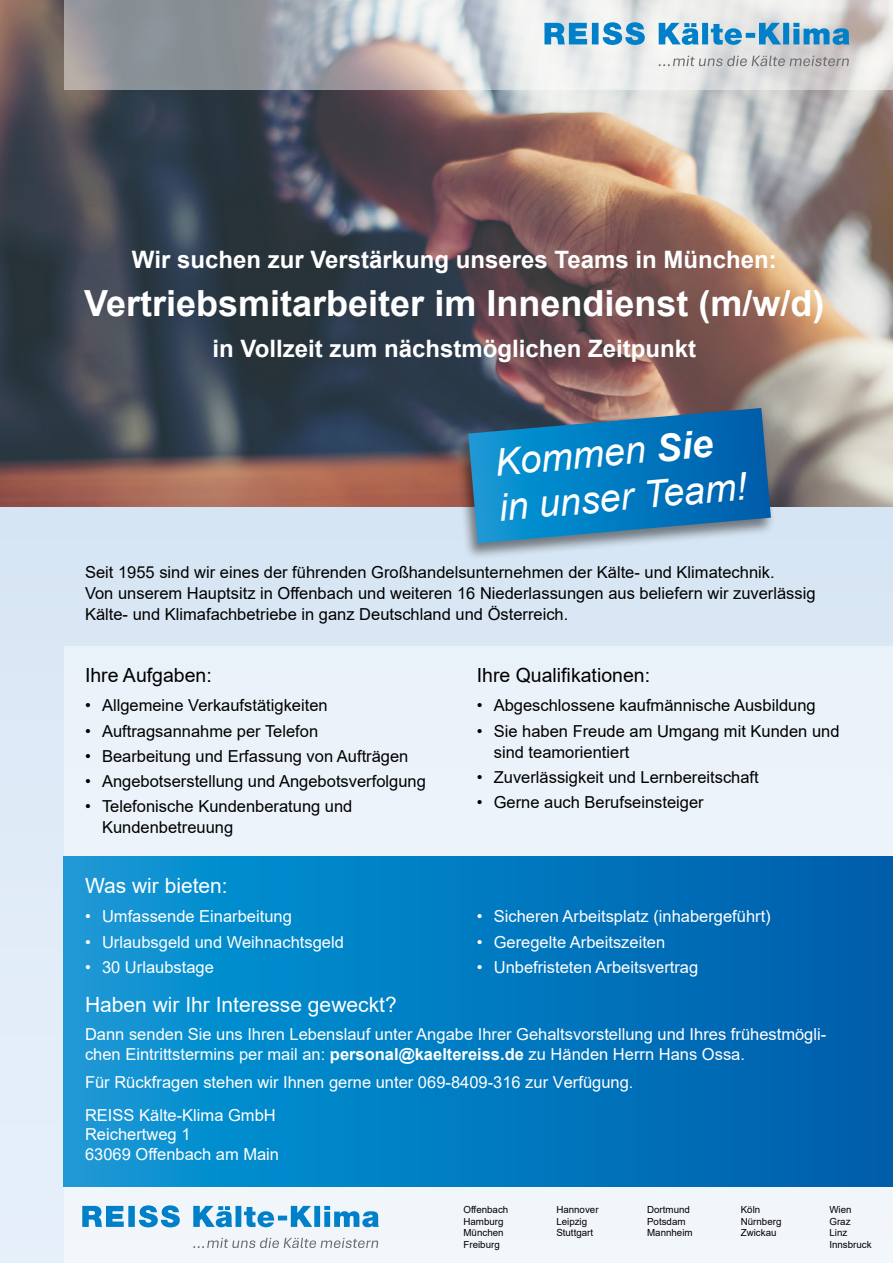
<style>
.page{position:relative;width:893px;height:1263px;background:#d9e7f4}
.page>*{position:absolute;margin:0;border:0;box-sizing:border-box;transform-origin:0 0}
.t1{font:italic 37.8px/45.3px "Arial";color:#fff}
.t2{font:700 36px "Arial";color:#fff}
.t3{font:700 24px "Arial";color:#fff}
.t4{font:21px "Arial";color:#fff}
.t5{font:19.5px "Arial";color:#000}
.t6{font:16.5px/21px "Arial";color:#000}
.t7{font:16.5px/19.8px "Arial";color:#fff}
.t8{font:9.75px/11.7px "Arial";color:#000}
.s1{font-weight:700}
</style>
<div class="page">
<img style="left:0;top:0;width:893px;height:506px">
<div style="left:64px;top:1186px;width:829px;height:77px;background:#f2f6fb"></div>
<svg style="left:64px;top:0;width:829px;height:90px;background:#c1c2c4"></svg>
<div style="left:64px;top:646px;width:829px;height:305px;background:#ecf2fa"></div>
<svg style="left:64px;top:856px;width:829px;height:330px;background:#037ac0"></svg>
<div style="left:455px;top:406px;width:321px;height:154px;background:#000;opacity:.48"></div>
<svg style="left:468px;top:408px;width:303px;height:135px;background:#1e7cb5"></svg>
<svg style="left:659px;top:56px;width:190px;height:10px;background:#bfbebe"></svg>
<svg style="left:544px;top:22px;width:305px;height:23px;background:#70b1d5"></svg>
<svg style="left:193px;top:1238px;width:185px;height:10px"></svg>
<svg style="left:82px;top:1205px;width:297px;height:22px"></svg>
<h3 class="t3" style="left:132px;top:243px;width:647px">Wir suchen zur Verstärkung unseres Teams in München:</h3>
<h2 class="t2" style="left:84px;top:278px;width:742px">Vertriebsmitarbeiter im Innendienst (m/w/d)</h2>
<h3 class="t3" style="left:212px;top:331px;width:485px">in Vollzeit zum nächstmöglichen Zeitpunkt</h3>
<h1 class="t1" style="left:493px;top:440px;width:250px;rotate:-5deg">Kommen <span class="s1">Sie </span>in unser Team!</h1>
<p class="t6" style="left:85px;top:561px;width:732px">Seit 1955 sind wir eines der führenden Großhandelsunternehmen der Kälte- und Klimatechnik.<br>Von unserem Hauptsitz in Offenbach und weiteren 16 Niederlassungen aus beliefern wir zuverlässig<br>Kälte- und Klimafachbetriebe in ganz Deutschland und Österreich.</p>
<p class="t5" style="left:85px;top:661px;width:128px">Ihre Aufgaben:</p>
<p class="t6" style="left:85px;top:695px;width:244px">• Allgemeine Verkaufstätigkeiten</p>
<p class="t6" style="left:85px;top:720px;width:235px">• Auftragsannahme per Telefon</p>
<p class="t6" style="left:85px;top:745px;width:325px">• Bearbeitung und Erfassung von Aufträgen</p>
<p class="t6" style="left:85px;top:771px;width:342px">• Angebotserstellung und Angebotsverfolgung</p>
<p class="t6" style="left:102px;top:796px;width:252px;text-indent:-17px">• Telefonische Kundenberatung und<br>Kundenbetreuung</p>
<p class="t4" style="left:85px;top:871px;width:144px">Was wir bieten:</p>
<p class="t7" style="left:85px;top:907px;width:208px">• Umfassende Einarbeitung</p>
<p class="t7" style="left:85px;top:932px;width:260px">• Urlaubsgeld und Weihnachtsgeld</p>
<p class="t7" style="left:85px;top:957px;width:130px">• 30 Urlaubstage</p>
<p class="t5" style="left:477px;top:661px;width:175px">Ihre Qualifikationen:</p>
<p class="t6" style="left:477px;top:695px;width:340px">• Abgeschlossene kaufmännische Ausbildung</p>
<p class="t6" style="left:494px;top:720px;width:347px;text-indent:-17px">• Sie haben Freude am Umgang mit Kunden und sind teamorientiert</p>
<p class="t6" style="left:477px;top:766px;width:284px">• Zuverlässigkeit und Lernbereitschaft</p>
<p class="t6" style="left:477px;top:792px;width:229px">• Gerne auch Berufseinsteiger</p>
<p class="t7" style="left:477px;top:907px;width:295px">• Sicheren Arbeitsplatz (inhabergeführt)</p>
<p class="t7" style="left:477px;top:932px;width:190px">• Geregelte Arbeitszeiten</p>
<p class="t7" style="left:477px;top:957px;width:223px">• Unbefristeten Arbeitsvertrag</p>
<p class="t4" style="left:85px;top:990px;width:313px">Haben wir Ihr Interesse geweckt?</p>
<p class="t7" style="left:85px;top:1024px;width:743px">Dann senden Sie uns Ihren Lebenslauf unter Angabe Ihrer Gehaltsvorstellung und Ihres frühestmögli&shy;chen Eintrittstermins per mail an: <span class="s1">personal@kaeltereiss.de</span> zu Händen Herrn Hans Ossa.</p>
<p class="t7" style="left:85px;top:1066px;width:550px;line-height:32.5px">Für Rückfragen stehen wir Ihnen gerne unter 069-8409-316 zur Verfügung.<br>REISS Kälte-Klima GmbH</p>
<p class="t7" style="left:85px;top:1125px;width:196px">Reichertweg 1<br>63069 Offenbach am Main</p>
<p class="t8" style="left:463px;top:1203px;width:46px">Offenbach<br>Hamburg<br>München<br>Freiburg</p>
<p class="t8" style="left:556px;top:1203px;width:44px">Hannover<br>Leipzig<br>Stuttgart</p>
<p class="t8" style="left:647px;top:1203px;width:47px">Dortmund<br>Potsdam<br>Mannheim</p>
<p class="t8" style="left:741px;top:1203px;width:42px">Köln<br>Nürnberg<br>Zwickau</p>
<p class="t8" style="left:829px;top:1203px;width:44px">Wien<br>Graz<br>Linz<br>Innsbruck</p>
</div>
